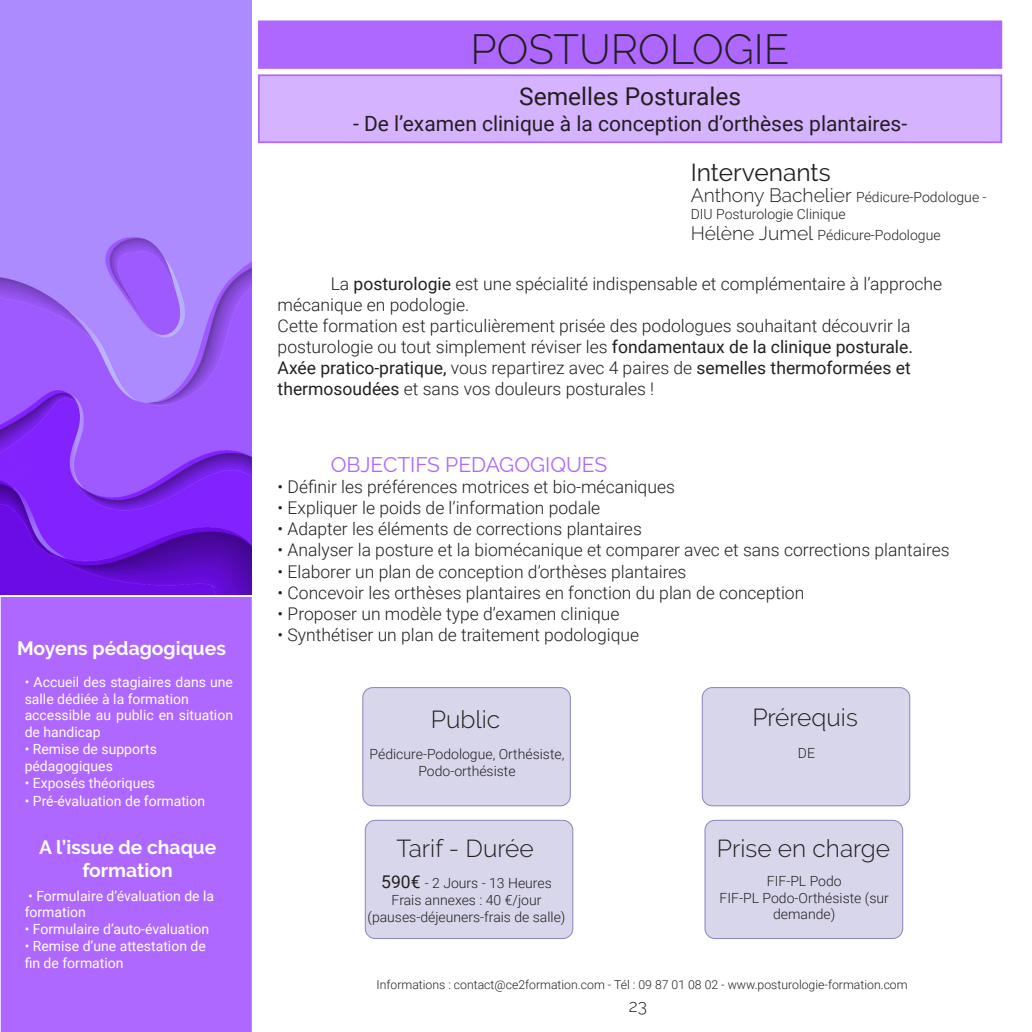
<style>
.page{position:relative;width:1032px;height:1032px;background:#fff}
.page>*{position:absolute;margin:0;border:0;box-sizing:border-box;transform-origin:0 0}
.t1{font:300 42px "Raleway";color:#231f20}
.t2{font:300 24.5px "Raleway";color:#231f20}
.t3{font:24.5px "Roboto";color:#231f20}
.t4{font:24.5px "Raleway";color:#231f20}
.t5{font:21px "Roboto";color:#231f20}
.t6{font:21px "Raleway";color:#ae68ff}
.t7{font:700 19.25px "Raleway";color:#fff}
.t8{font:300 17.5px/21px "Roboto";color:#231f20}
.t9{font:17.5px/21px "Roboto";color:#231f20}
.t10{font:300 17.5px "Raleway";color:#231f20}
.t11{font:14px/16.8px "Roboto";color:#fff}
.t12{font:300 14px/16.8px "Roboto";color:#231f20;text-align:center}
.t13{font:300 12.25px "Roboto";color:#231f20}
.s1{font-family:"Raleway";font-size:19.25px}
.s2{font-weight:400}
.s3{font-weight:300}
.s4{font-weight:400;font-size:17.5px}
</style>
<div class="page">
<div style="left:1px;top:597px;width:251px;height:435px;background:#ae68ff"></div>
<img style="left:0;top:0;width:251px;height:594px">
<div style="left:363px;top:687px;width:207px;height:119px;background:#d8d6eb;border-radius:10px"></div>
<div style="left:362px;top:687px;width:209px;height:119px;border:1px solid #8b83be;border-radius:10px"></div>
<div style="left:365px;top:820px;width:208px;height:118px;background:#d8d6eb;border-radius:10px"></div>
<div style="left:365px;top:820px;width:208px;height:119px;border:1px solid #8b83be;border-radius:10px"></div>
<div style="left:259px;top:75px;width:742px;height:67px;background:#d6b3ff"></div>
<div style="left:258px;top:74px;width:744px;height:69px;border:2px solid #ae68ff"></div>
<div style="left:705px;top:820px;width:198px;height:118px;background:#d8d6eb;border-radius:10px"></div>
<div style="left:704px;top:820px;width:199px;height:119px;border:1px solid #8b83be;border-radius:10px"></div>
<div style="left:702px;top:687px;width:208px;height:119px;background:#d8d6eb;border-radius:10px"></div>
<div style="left:702px;top:687px;width:208px;height:119px;border:1px solid #8b83be;border-radius:10px"></div>
<div style="left:259px;top:21px;width:742px;height:47px;background:#ae68ff"></div>
<div style="left:258px;top:20px;width:744px;height:49px;border:2px solid #ae68ff"></div>
<p class="t7" style="left:17px;top:638px;width:210px">Moyens pédagogiques</p>
<p class="t11" style="left:25px;top:673px;width:210px">• Accueil des stagiaires dans une salle dédiée à la formation</p>
<p class="t11" style="left:25px;top:706px;width:210px">accessible au public en situation de handicap</p>
<p class="t11" style="left:25px;top:740px;width:134px">• Remise de supports</p>
<p class="t11" style="left:25px;top:757px;width:90px">pédagogiques</p>
<p class="t11" style="left:25px;top:774px;width:132px">• Exposés théoriques</p>
<p class="t11" style="left:25px;top:792px;width:182px">• Pré-évaluation de formation</p>
<p class="t7" style="left:39px;top:836px;width:179px">A l’issue de chaque</p>
<p class="t7" style="left:83px;top:859px;width:92px">formation</p>
<p class="t11" style="left:25px;top:886px;width:191px">• Formulaire d’évaluation de la formation</p>
<p class="t11" style="left:25px;top:920px;width:186px">• Formulaire d’auto-évaluation</p>
<p class="t11" style="left:25px;top:937px;width:183px">• Remise d’une attestation de fin de formation</p>
<p class="t1" style="left:471px;top:25px;width:320px">POSTUROLOGIE</p>
<p class="t3" style="left:519px;top:79px;width:223px">Semelles Posturales</p>
<p class="t5" style="left:353px;top:108px;width:556px">- De l’examen clinique à la conception d’orthèses plantaires-</p>
<p class="t4" style="left:691px;top:158px;width:142px">Intervenants</p>
<p class="t12" style="left:691px;top:188px;width:297px;line-height:17.5px;text-align:left"><span class="s1">Anthony Bachelier</span> Pédicure-Podologue -<br>DIU Posturologie Clinique</p>
<p class="t12" style="left:691px;top:227px;width:251px"><span class="s1">Hélène Jumel</span> Pédicure-Podologue</p>
<p class="t8" style="left:278px;top:272px;width:666px;text-indent:53px">La <span class="s2">posturologie</span> est une spécialité indispensable et complémentaire à l’approche mécanique en podologie.</p>
<p class="t8" style="left:278px;top:314px;width:637px">Cette formation est particulièrement prisée des podologues souhaitant découvrir la posturologie ou tout simplement réviser les <span class="s2">fondamentaux de la clinique posturale.</span></p>
<p class="t9" style="left:278px;top:356px;width:634px">Axée pratico-pratique, <span class="s3">vous repartirez avec 4 paires de</span> semelles thermoformées et thermosoudées <span class="s3">et sans vos douleurs posturales !</span></p>
<p class="t6" style="left:331px;top:453px;width:278px">OBJECTIFS PEDAGOGIQUES</p>
<p class="t8" style="left:278px;top:476px;width:399px">• Définir les préférences motrices et bio-mécaniques</p>
<p class="t8" style="left:278px;top:497px;width:324px">• Expliquer le poids de l’information podale</p>
<p class="t8" style="left:278px;top:518px;width:366px">• Adapter les éléments de corrections plantaires</p>
<p class="t8" style="left:278px;top:539px;width:673px">• Analyser la posture et la biomécanique et comparer avec et sans corrections plantaires</p>
<p class="t8" style="left:278px;top:560px;width:410px">• Elaborer un plan de conception d’orthèses plantaires</p>
<p class="t8" style="left:278px;top:581px;width:528px">• Concevoir les orthèses plantaires en fonction du plan de conception</p>
<p class="t8" style="left:278px;top:602px;width:343px">• Proposer un modèle type d’examen clinique</p>
<p class="t8" style="left:278px;top:623px;width:363px">• Synthétiser un plan de traitement podologique</p>
<p class="t2" style="left:431px;top:705px;width:71px">Public</p>
<p class="t12" style="left:370px;top:745px;width:196px">Pédicure-Podologue, Orthésiste,<br>Podo-orthésiste</p>
<p class="t2" style="left:397px;top:834px;width:139px">Tarif - Durée</p>
<p class="t12" style="left:381px;top:874px;width:172px"><span class="s4">590€</span> - 2 Jours - 13 Heures</p>
<p class="t12" style="left:367px;top:891px;width:199px">Frais annexes : 40 €/jour (pauses-déjeuners-frais de salle)</p>
<p class="t2" style="left:752px;top:703px;width:107px">Prérequis</p>
<p class="t12" style="left:798px;top:744px;width:19px">DE</p>
<p class="t2" style="left:717px;top:834px;width:175px">Prise en charge</p>
<p class="t12" style="left:767px;top:872px;width:76px">FIF-PL Podo</p>
<p class="t12" style="left:720px;top:888px;width:171px">FIF-PL Podo-Orthésiste (sur demande)</p>
<p class="t13" style="left:376px;top:976px;width:533px">Informations : contact@ce2formation.com - Tél : 09 87 01 08 02 - www.posturologie-formation.com</p>
<p class="t10" style="left:629px;top:996px;width:20px">23</p>
</div>
